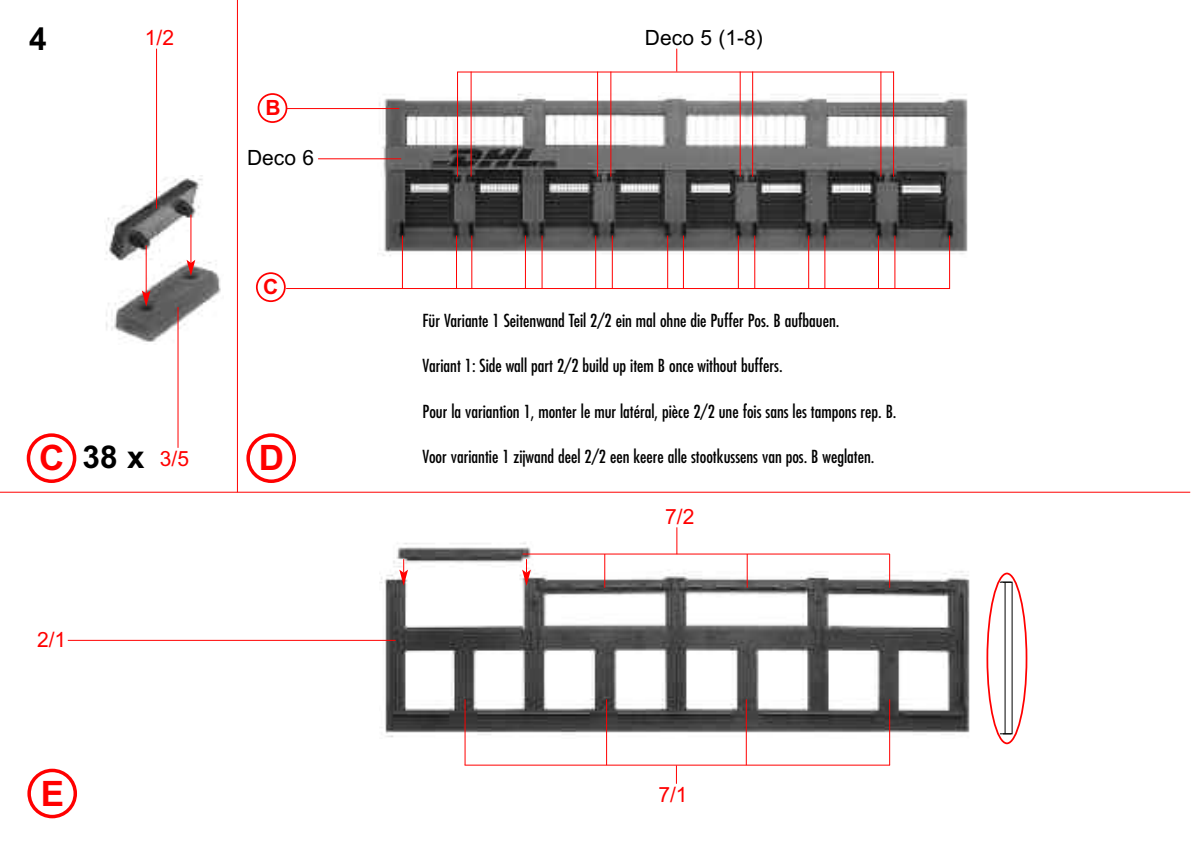
<style>
.page{position:relative;width:1191px;height:844px;background:#fff}
.page>*{position:absolute;margin:0;border:0;box-sizing:border-box;transform-origin:0 0}
.t1{font:700 35px "Arial";color:#f00}
.t2{font:700 31.5px "Arial";color:#000}
.t3{font:21px "Arial";color:#f00}
.t4{font:21px "Arial";color:#000}
.t5{font:700 21px "Arial";color:#f00}
.t6{font:condensed 17.5px "Futura";color:#000}
</style>
<div class="page">
<hr style="left:0;top:491px;width:1190px;height:1px;background:#f00">
<img style="left:106px;top:176px;width:115px;height:168px">
<img style="left:377px;top:92px;width:591px;height:165px">
<img style="left:380px;top:541px;width:590px;height:197px">
<hr style="left:237px;top:0;width:1px;height:492px;background:#f00">
<svg style="left:27px;top:433px;width:49px;height:50px"></svg>
<svg style="left:246px;top:433px;width:50px;height:50px"></svg>
<svg style="left:27px;top:768px;width:50px;height:50px"></svg>
<svg style="left:256px;top:272px;width:30px;height:30px"></svg>
<svg style="left:258px;top:93px;width:29px;height:30px"></svg>
<hr style="left:156px;top:49px;width:1px;height:159px;background:#f00">
<svg style="left:676px;top:527px;width:1px;height:26px"></svg>
<hr style="left:318px;top:158px;width:83px;height:1px;background:#f00">
<hr style="left:286px;top:108px;width:113px;height:1px;background:#f00">
<hr style="left:286px;top:288px;width:664px;height:1px;background:#f00">
<svg style="left:676px;top:49px;width:1px;height:23px"></svg>
<hr style="left:458px;top:72px;width:436px;height:1px;background:#f00">
<hr style="left:522px;top:553px;width:368px;height:1px;background:#f00">
<hr style="left:68px;top:639px;width:327px;height:1px;background:#f00">
<hr style="left:464px;top:764px;width:426px;height:1px;background:#f00">
<hr style="left:464px;top:699px;width:1px;height:66px;background:#f00">
<hr style="left:606px;top:699px;width:1px;height:66px;background:#f00">
<hr style="left:746px;top:699px;width:1px;height:66px;background:#f00">
<hr style="left:889px;top:699px;width:1px;height:66px;background:#f00">
<hr style="left:604px;top:554px;width:1px;height:33px;background:#f00">
<hr style="left:746px;top:554px;width:1px;height:33px;background:#f00">
<hr style="left:889px;top:554px;width:1px;height:33px;background:#f00">
<hr style="left:457px;top:72px;width:1px;height:104px;background:#f00">
<hr style="left:470px;top:72px;width:1px;height:104px;background:#f00">
<hr style="left:597px;top:72px;width:1px;height:104px;background:#f00">
<hr style="left:610px;top:72px;width:1px;height:104px;background:#f00">
<hr style="left:739px;top:72px;width:1px;height:104px;background:#f00">
<hr style="left:752px;top:72px;width:1px;height:104px;background:#f00">
<hr style="left:893px;top:72px;width:1px;height:104px;background:#f00">
<hr style="left:949px;top:235px;width:1px;height:54px;background:#f00">
<hr style="left:894px;top:235px;width:1px;height:54px;background:#f00">
<hr style="left:878px;top:235px;width:1px;height:54px;background:#f00">
<hr style="left:824px;top:235px;width:1px;height:54px;background:#f00">
<hr style="left:808px;top:235px;width:1px;height:54px;background:#f00">
<hr style="left:754px;top:235px;width:1px;height:54px;background:#f00">
<hr style="left:738px;top:235px;width:1px;height:54px;background:#f00">
<hr style="left:683px;top:235px;width:1px;height:54px;background:#f00">
<hr style="left:667px;top:235px;width:1px;height:54px;background:#f00">
<hr style="left:612px;top:235px;width:1px;height:54px;background:#f00">
<hr style="left:595px;top:235px;width:1px;height:54px;background:#f00">
<hr style="left:541px;top:235px;width:1px;height:54px;background:#f00">
<hr style="left:525px;top:235px;width:1px;height:54px;background:#f00">
<hr style="left:471px;top:235px;width:1px;height:54px;background:#f00">
<hr style="left:456px;top:235px;width:1px;height:54px;background:#f00">
<hr style="left:402px;top:235px;width:1px;height:54px;background:#f00">
<hr style="left:880px;top:72px;width:1px;height:104px;background:#f00">
<hr style="left:178px;top:307px;width:1px;height:140px;background:#f00">
<svg style="left:676px;top:765px;width:1px;height:18px"></svg>
<hr style="left:146px;top:245px;width:1px;height:48px;background:#f00">
<svg style="left:142px;top:290px;width:9px;height:16px"></svg>
<hr style="left:190px;top:214px;width:1px;height:49px;background:#f00">
<svg style="left:186px;top:260px;width:9px;height:16px"></svg>
<svg style="left:399px;top:559px;width:9px;height:26px"></svg>
<svg style="left:522px;top:559px;width:9px;height:26px"></svg>
<svg style="left:986px;top:572px;width:41px;height:172px"></svg>
<h2 class="t2" style="left:29px;top:20px;width:19px">4</h2>
<p class="t3" style="left:145px;top:25px;width:31px">1/2</p>
<p class="t5" style="left:265px;top:96px;width:17px">B</p>
<p class="t4" style="left:247px;top:145px;width:69px">Deco 6</p>
<p class="t5" style="left:263px;top:275px;width:17px">C</p>
<p class="t4" style="left:645px;top:25px;width:119px">Deco 5 (1-8)</p>
<p class="t6" style="left:422px;top:312px;width:418px">Für Variante 1 Seitenwand Teil 2/2 ein mal ohne die Puffer Pos. B aufbauen.</p>
<p class="t6" style="left:422px;top:357px;width:362px">Variant 1: Side wall part 2/2 build up item B once without buffers.</p>
<p class="t6" style="left:422px;top:403px;width:475px">Pour la variantion 1, monter le mur latéral, pièce 2/2 une fois sans les tampons rep. B.</p>
<h1 class="t1" style="left:39px;top:437px;width:27px">C</h1>
<h1 class="t1" style="left:259px;top:437px;width:27px">D</h1>
<p class="t6" style="left:422px;top:448px;width:453px">Voor variantie 1 zijwand deel 2/2 een keere alle stootkussens van pos. B weglaten.</p>
<h2 class="t2" style="left:83px;top:438px;width:64px">38 x</h2>
<p class="t3" style="left:160px;top:446px;width:31px">3/5</p>
<p class="t3" style="left:37px;top:627px;width:31px">2/1</p>
<h1 class="t1" style="left:41px;top:772px;width:25px">E</h1>
<p class="t3" style="left:665px;top:504px;width:31px">7/2</p>
<p class="t3" style="left:658px;top:782px;width:31px">7/1</p>
</div>
